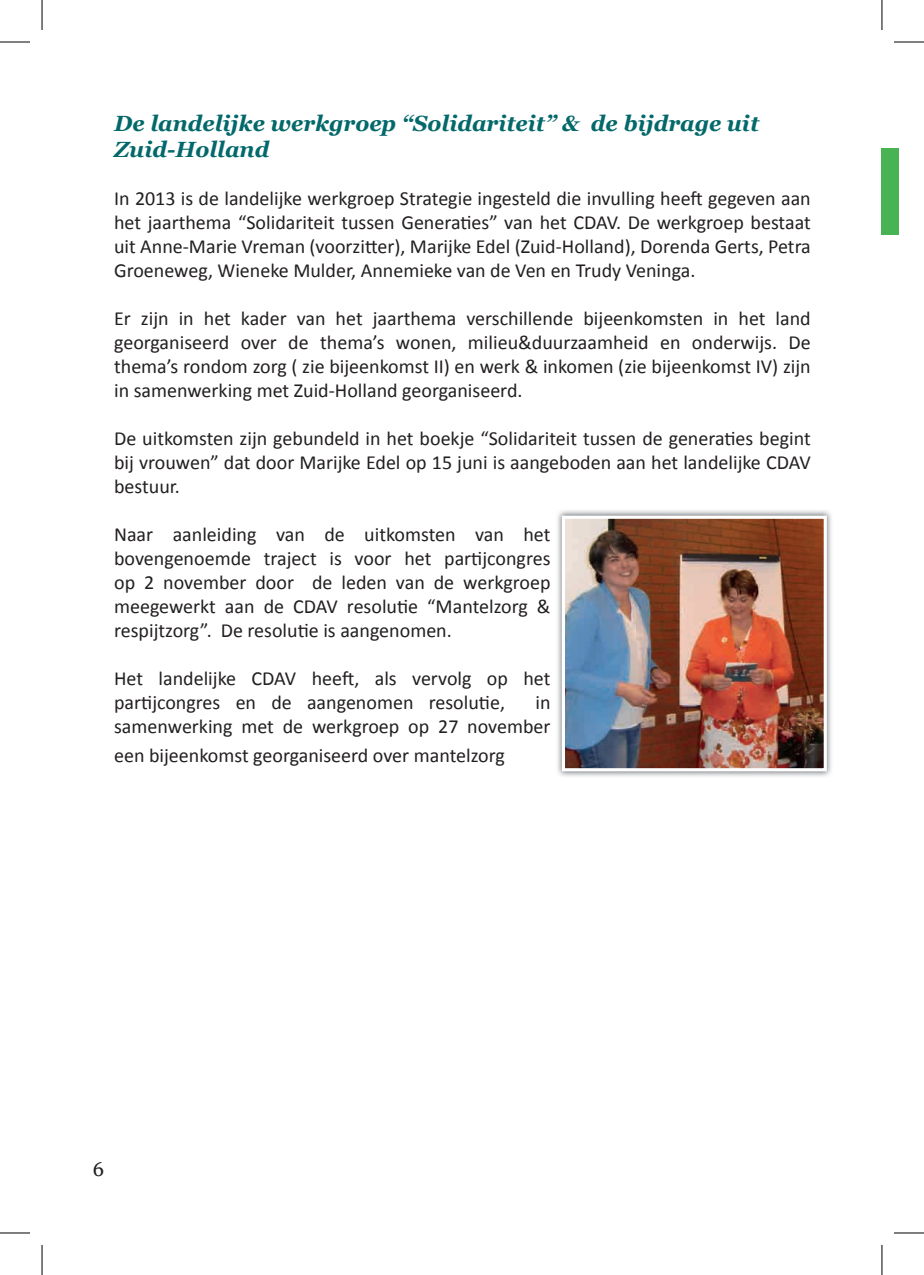
<style>
.page{position:relative;width:924px;height:1275px;background:#fff}
.page>*{position:absolute;margin:0;border:0;box-sizing:border-box;transform-origin:0 0}
.t1{font:italic 700 22px/26.4px "Georgia";color:#03686a}
.t2{font:20px/24px "Calibri";color:#231f20;text-align:justify}
.t3{font:20px "Georgia";color:#231f20}
</style>
<div class="page">
<div style="left:881px;top:148px;width:17px;height:87px;background:#47b353"></div>
<img style="left:557px;top:510px;width:275px;height:267px">
<img style="left:565px;top:519px;width:257px;height:248px">
<div style="left:561px;top:515px;width:265px;height:256px;border:3px solid #fff"></div>
<hr style="left:0;top:42px;width:30px;height:1px;background:#000">
<hr style="left:893px;top:42px;width:30px;height:1px;background:#000">
<hr style="left:0;top:1232px;width:30px;height:1px;background:#000">
<hr style="left:893px;top:1232px;width:30px;height:1px;background:#000">
<hr style="left:42px;top:0;width:1px;height:30px;background:#000">
<hr style="left:42px;top:1245px;width:1px;height:30px;background:#000">
<hr style="left:881px;top:0;width:1px;height:30px;background:#000">
<hr style="left:881px;top:1245px;width:1px;height:30px;background:#000">
<p class="t1" style="left:114px;top:110px;width:646px">De landelijke werkgroep “Solidariteit” &amp; de bijdrage uit<br>Zuid-Holland</p>
<p class="t2" style="left:114px;top:186px;width:697px">In 2013 is de landelijke werkgroep Strategie ingesteld die invulling heeft gegeven aan het jaarthema “Solidariteit tussen Generaties” van het CDAV. De werkgroep bestaat uit Anne-Marie Vreman (voorzitter), Marijke Edel (Zuid-Holland), Dorenda Gerts, Petra Groeneweg, Wieneke Mulder, Annemieke van de Ven en Trudy Veninga.</p>
<p class="t2" style="left:114px;top:306px;width:698px">Er zijn in het kader van het jaarthema verschillende bijeenkomsten in het land georganiseerd over de thema’s wonen, milieu&amp;duurzaamheid en onderwijs. De thema’s rondom zorg ( zie bijeenkomst II) en werk &amp; inkomen (zie bijeenkomst IV) zijn in samenwerking met Zuid-Holland georganiseerd.</p>
<p class="t2" style="left:114px;top:426px;width:697px">De uitkomsten zijn gebundeld in het boekje “Solidariteit tussen de generaties begint bij vrouwen” dat door Marijke Edel op 15 juni is aangeboden aan het landelijke CDAV bestuur.</p>
<p class="t2" style="left:114px;top:522px;width:438px">Naar aanleiding van de uitkomsten van het bovengenoemde traject is voor het partijcongres op 2 november door de leden van de werkgroep meegewerkt aan de CDAV resolutie “Mantelzorg &amp; respijtzorg”. De resolutie is aangenomen.</p>
<p class="t2" style="left:114px;top:666px;width:437px">Het landelijke CDAV heeft, als vervolg op het partijcongres en de aangenomen resolutie,</p>
<p class="t2" style="left:114px;top:690px;width:438px;text-align:right">in<br>samenwerking met de werkgroep op 27 november</p>
<p class="t2" style="left:114px;top:743px;width:392px">een bijeenkomst georganiseerd over mantelzorg</p>
<p class="t3" style="left:93px;top:1157px;width:13px">6</p>
</div>
